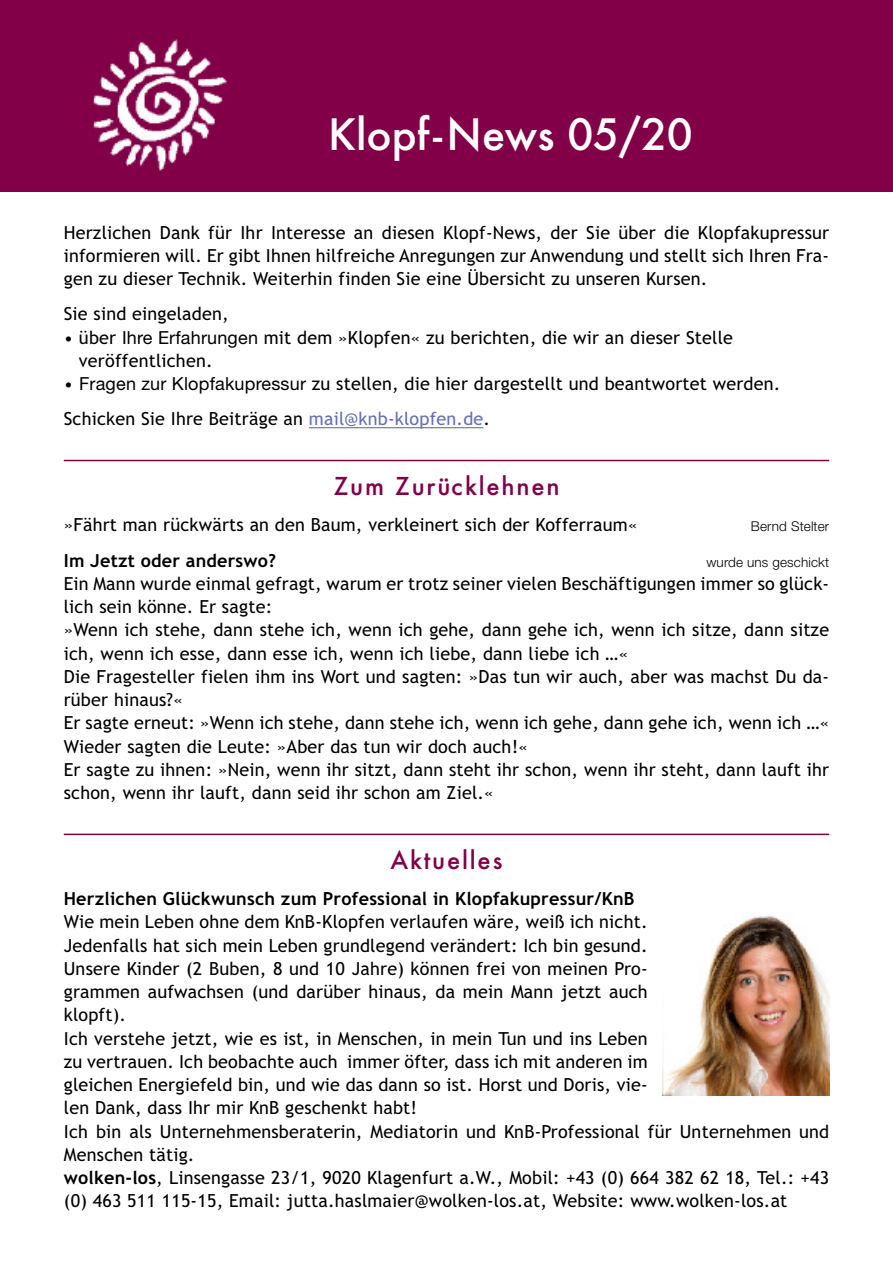
<style>
.page{position:relative;width:893px;height:1263px;background:#fff}
.page>*{position:absolute;margin:0;border:0;box-sizing:border-box;transform-origin:0 0}
.t1{font:500 42px "Futura";color:#fff}
.t2{font:500 24px "Futura";letter-spacing:.075em;color:#820048}
.t3{font:18px/23.2px "Trebuchet MS";letter-spacing:.01em;color:#000}
.t4{font:700 18px "Trebuchet MS";letter-spacing:.01em;color:#000}
.t5{font:300 13.5px "Helvetica Neue";letter-spacing:.01em;color:#000}
.s1{font-family:"Helvetica Neue"}
.s2{color:#656fb4}
.s3{font-weight:700}
</style>
<div class="page">
<div style="left:0;top:0;width:893px;height:191px;background:#820048"></div>
<img style="left:91px;top:38px;width:136px;height:133px">
<hr style="left:309px;top:427px;width:174px;height:1px;background:#656fb4">
<hr style="left:64px;top:460px;width:765px;height:1px;background:#820048">
<hr style="left:64px;top:834px;width:765px;height:1px;background:#820048">
<img style="left:663px;top:915px;width:166px;height:181px">
<h1 class="t1" style="left:328px;top:111px;width:366px">Klopf-News 05/20</h1>
<p class="t3" style="left:64px;top:221px;width:767px;text-align:justify">Herzlichen Dank für Ihr Interesse an diesen Klopf-News, der Sie über die Klopfakupressur informieren will. Er gibt Ihnen hilfreiche Anregungen zur Anwendung und stellt sich Ihren Fra&shy;gen zu dieser Technik. Weiterhin finden Sie eine Übersicht zu unseren Kursen.</p>
<p class="t3" style="left:64px;top:302px;width:167px">Sie sind eingeladen,</p>
<p class="t3" style="left:79px;top:326px;width:656px;text-indent:-15px">• über <span class="s1">Ihre Erfahrungen</span> mit dem »Klopfen« zu berichten, die wir an dieser Stelle veröffentlichen.</p>
<p class="t3" style="left:64px;top:366px;width:718px;line-height:35.2px">• <span class="s1">Fragen zur Klopfakupressur</span> zu stellen, die hier dargestellt und beantwortet werden.<br>Schicken Sie Ihre Beiträge an <span class="s2">mail@knb-klopfen.de</span>.</p>
<h2 class="t2" style="left:333px;top:473px;width:228px">Zum Zurücklehnen</h2>
<p class="t3" style="left:64px;top:513px;width:575px">»Fährt man rückwärts an den Baum, verkleinert sich der Kofferraum«</p>
<p class="t5" style="left:751px;top:518px;width:80px">Bernd Stelter</p>
<p class="t4" style="left:64px;top:550px;width:214px">Im Jetzt oder anderswo?</p>
<p class="t5" style="left:706px;top:553px;width:124px">wurde uns geschickt</p>
<p class="t3" style="left:64px;top:572px;width:767px">Ein Mann wurde einmal gefragt, warum er trotz seiner vielen Beschäftigungen immer so glück&shy;lich sein könne. Er sagte:<br>»Wenn ich stehe, dann stehe ich, wenn ich gehe, dann gehe ich, wenn ich sitze, dann sitze ich, wenn ich esse, dann esse ich, wenn ich liebe, dann liebe ich …«<br>Die Fragesteller fielen ihm ins Wort und sagten: »Das tun wir auch, aber was machst Du da&shy;rüber hinaus?«<br>Er sagte erneut: »Wenn ich stehe, dann stehe ich, wenn ich gehe, dann gehe ich, wenn ich …« Wieder sagten die Leute: »Aber das tun wir doch auch!«<br>Er sagte zu ihnen: »Nein, wenn ihr sitzt, dann steht ihr schon, wenn ihr steht, dann lauft ihr schon, wenn ihr lauft, dann seid ihr schon am Ziel.«</p>
<h2 class="t2" style="left:391px;top:847px;width:113px">Aktuelles</h2>
<p class="t4" style="left:64px;top:888px;width:572px">Herzlichen Glückwunsch zum Professional in Klopfakupressur/KnB</p>
<p class="t3" style="left:64px;top:910px;width:767px">Wie mein Leben ohne dem KnB-Klopfen verlaufen wäre, weiß ich nicht.<br>Jedenfalls hat sich mein Leben grundlegend verändert: Ich bin gesund.<br>Unsere Kinder (2 Buben, 8 und 10 Jahre) können frei von meinen Pro-<br>grammen aufwachsen (und darüber hinaus, da mein Mann jetzt auch<br>klopft).<br>Ich verstehe jetzt, wie es ist, in Menschen, in mein Tun und ins Leben<br>zu vertrauen. Ich beobachte auch immer öfter, dass ich mit anderen im<br>gleichen Energiefeld bin, und wie das dann so ist. Horst und Doris, vie-<br>len Dank, dass Ihr mir KnB geschenkt habt!<br>Ich bin als Unternehmensberaterin, Mediatorin und KnB-Professional für Unternehmen und Menschen tätig.<br><span class="s3">wolken-los</span>, Linsengasse 23/1, 9020 Klagenfurt a.W., Mobil: +43 (0) 664 382 62 18, Tel.: +43 (0) 463 511 115-15, Email: jutta.haslmaier@wolken-los.at, Website: www.wolken-los.at</p>
</div>
